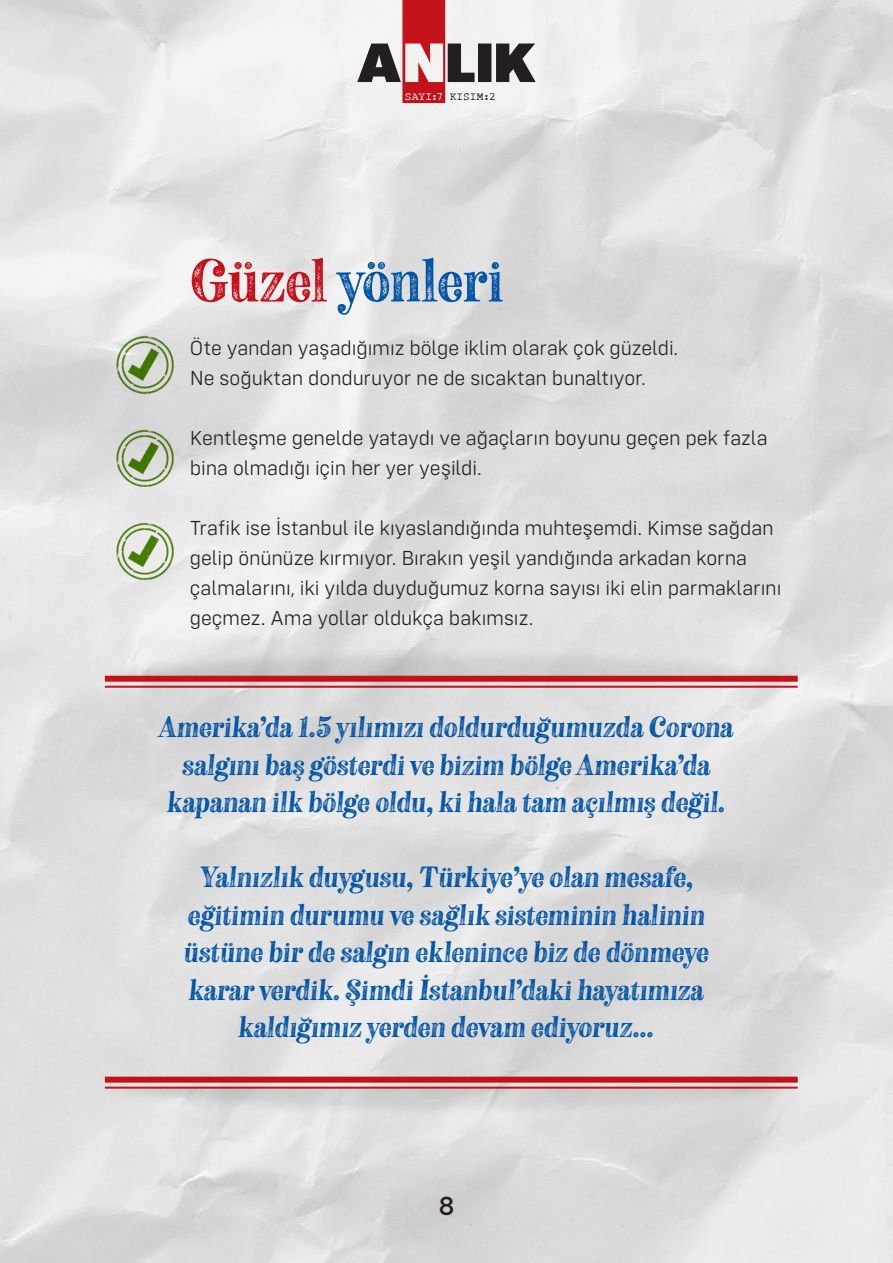
<style>
.page{position:relative;width:893px;height:1263px;background:#fff}
.page>*{position:absolute;margin:0;border:0;box-sizing:border-box;transform-origin:0 0}
.t1{font:52.5px "Neato Serif Rough";letter-spacing:-.01em;color:#0154a6}
.t2{font:600 25.95px "Raleway";color:#231f20}
.t3{font:italic 25.5px/37.5px "Neato Serif Rough";letter-spacing:.005em;color:#0154a6;text-align:center}
.t4{font:300 21px/30px "Config Rounded";letter-spacing:-.005em;color:#231f20}
.t5{font:11.4px "Rough Typewriter";letter-spacing:.005em;color:#231f20}
.s1{color:#fff}
.s2{color:#c4121a}
</style>
<div class="page">
<svg style="left:357px;top:0;width:179px;height:103px"></svg>
<div style="left:105px;top:676px;width:693px;height:6px;background:#c4121a"></div>
<hr style="left:105px;top:686px;width:693px;height:2px;background:#c4121a">
<div style="left:105px;top:1077px;width:693px;height:6px;background:#c4121a"></div>
<hr style="left:105px;top:1087px;width:693px;height:2px;background:#c4121a">
<img style="left:105px;top:1088px;width:693px;height:53px">
<img style="left:106px;top:328px;width:76px;height:72px">
<img style="left:106px;top:421px;width:76px;height:72px">
<img style="left:106px;top:514px;width:76px;height:72px">
<p class="t5" style="left:405px;top:90px;width:93px"><span class="s1">SAYI:7</span> KISIM:2</p>
<p class="t1" style="left:190px;top:245px;width:315px"><span class="s2">Güzel</span> yönleri</p>
<p class="t4" style="left:190px;top:333px;width:490px">Öte yandan yaşadığımız bölge iklim olarak çok güzeldi.</p>
<p class="t4" style="left:190px;top:363px;width:458px">Ne soğuktan donduruyor ne de sıcaktan bunaltıyor.</p>
<p class="t4" style="left:190px;top:423px;width:579px">Kentleşme genelde yataydı ve ağaçların boyunu geçen pek fazla bina olmadığı için her yer yeşildi.</p>
<p class="t4" style="left:190px;top:513px;width:593px">Trafik ise İstanbul ile kıyaslandığında muhteşemdi. Kimse sağdan gelip önünüze kırmıyor. Bırakın yeşil yandığında arkadan korna çalmalarını, iki yılda duyduğumuz korna sayısı iki elin parmaklarını geçmez. Ama yollar oldukça bakımsız.</p>
<p class="t3" style="left:159px;top:709px;width:576px">Amerika’da 1.5 yılımızı doldurduğumuzda Corona salgını baş gösterdi ve bizim bölge Amerika’da kapanan ilk bölge oldu, ki hala tam açılmış değil.</p>
<p class="t3" style="left:184px;top:859px;width:527px">Yalnızlık duygusu, Türkiye’ye olan mesafe, eğitimin durumu ve sağlık sisteminin halinin üstüne bir de salgın eklenince biz de dönmeye karar verdik. Şimdi İstanbul’daki hayatımıza kaldığımız yerden devam ediyoruz...</p>
<p class="t2" style="left:439px;top:1191px;width:17px">8</p>
</div>
